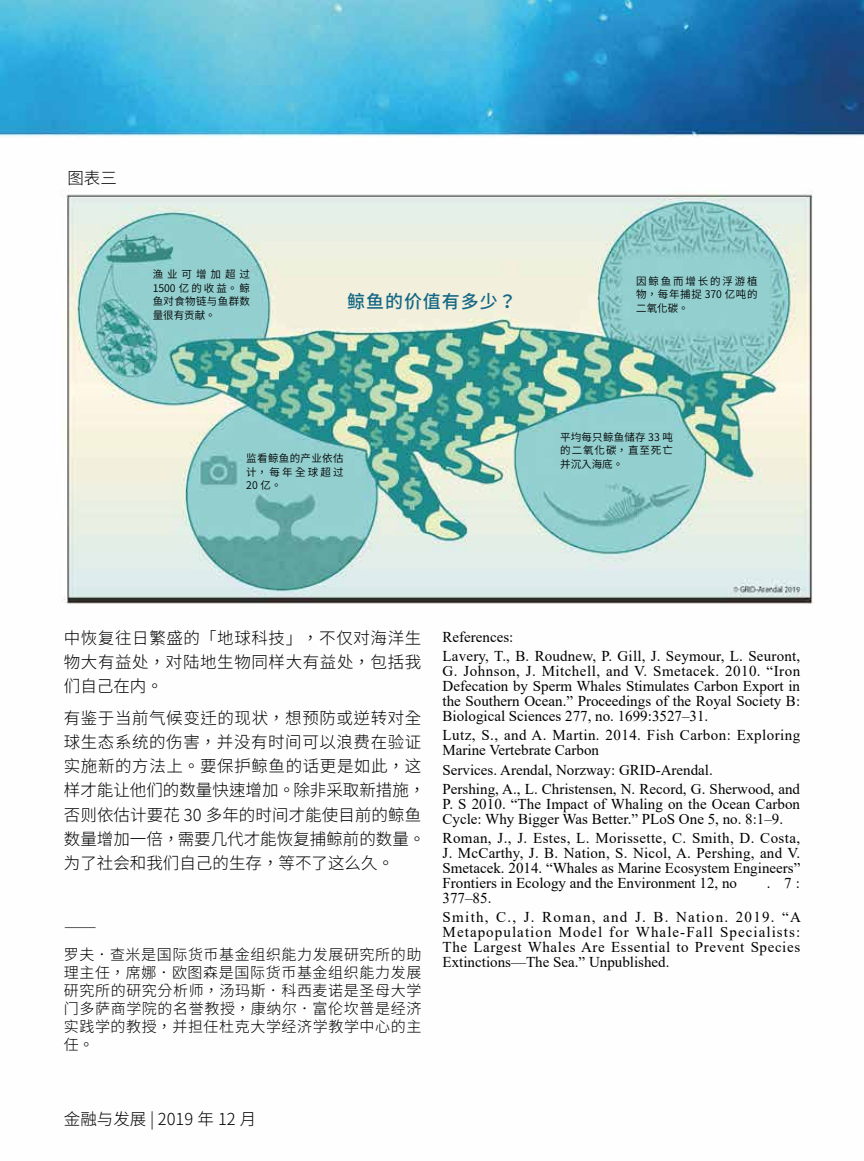
<style>
.page{position:relative;width:864px;height:1161px;background:#fff}
.page>*{position:absolute;margin:0;border:0;box-sizing:border-box;transform-origin:0 0}
.t1{font:500 18px "Noto Sans CJ Ktc";letter-spacing:.05em;color:#146885}
.t2{font:300 16.5px/24px "Noto Sans CJ Ktc";letter-spacing:.005em;color:#000;text-align:justify}
.t3{font:15px/15px "Times New Roman";color:#000}
.t4{font:300 15px/18px "Noto Sans CJ Ktc";letter-spacing:.04em;color:#000;text-align:justify}
.t5{font:15px/15px "Times New Roman";letter-spacing:.03em;color:#000}
.t6{font:15px/19.2px "Times New Roman";letter-spacing:.085em;color:#000}
.t7{font:600 10.5px/13.5px "Noto Sans CJ Ktc";letter-spacing:.035em;color:#000;text-align:justify}
</style>
<div class="page">
<img style="left:0;top:0;width:863px;height:604px">
<p class="t2" style="left:67px;top:166px;width:51px">图表三</p>
<p class="t7" style="left:153px;top:268px;width:99px">渔业可增加超过1500亿的收益。鲸鱼对食物链与鱼群数量很有贡献。</p>
<p class="t1" style="left:347px;top:291px;width:171px">鲸鱼的价值有多少？</p>
<p class="t7" style="left:246px;top:452px;width:99px">监看鲸鱼的产业依估计，每年全球超过20 亿。</p>
<p class="t7" style="left:636px;top:274px;width:123px">因鲸鱼而增长的浮游植物，每年捕捉 370 亿吨的二氧化碳。</p>
<p class="t7" style="left:560px;top:430px;width:114px">平均每只鲸鱼储存 33 吨的二氧化碳，直至死亡并沉入海底。</p>
<p class="t2" style="left:64px;top:626px;width:359px">中恢复往日繁盛的「地球科技」，不仅对海洋生物大有益处，对陆地生物同样大有益处，包括我们自己在内。</p>
<p class="t2" style="left:64px;top:707px;width:363px;text-align:left">有鉴于当前气候变迁的现状，想预防或逆转对全球生态系统的伤害，并没有时间可以浪费在验证实施新的方法上。要保护鲸鱼的话更是如此，这样才能让他们的数量快速增加。除非采取新措施，否则依估计要花 30 多年的时间才能使目前的鲸鱼数量增加一倍，需要几代才能恢复捕鲸前的数量。为了社会和我们自己的生存，等不了这么久。</p>
<p class="t2" style="left:64px;top:916px;width:34px">——</p>
<p class="t4" style="left:64px;top:946px;width:359px">罗夫．查米是国际货币基金组织能力发展研究所的助理主任，席娜．欧图森是国际货币基金组织能力发展研究所的研究分析师，汤玛斯．科西麦诺是圣母大学门多萨商学院的名誉教授，康纳尔．富伦坎普是经济实践学的教授，并担任杜克大学经济学教学中心的主任。</p>
<p class="t3" style="left:442px;top:627px;width:359px;line-height:19.2px">References:<br>Lavery, T., B. Roudnew, P. Gill, J. Seymour, L. Seuront,</p>
<p class="t3" style="left:442px;top:663px;width:359px;text-align:justify">G. Johnson, J. Mitchell, and V. Smetacek. 2010. “Iron Defecation by Sperm Whales Stimulates Carbon Export in the Southern Ocean.” Proceedings of the Royal Society B:<br>Biological Sciences 277, no. 1699:3527–31.</p>
<p class="t5" style="left:442px;top:727px;width:359px">Lutz, S., and A. Martin. 2014. Fish Carbon: Exploring<br>Marine Vertebrate Carbon</p>
<p class="t3" style="left:442px;top:759px;width:359px;line-height:19.2px">Services. Arendal, Norzway: GRID-Arendal.<br>Pershing, A., L. Christensen, N. Record, G. Sherwood, and</p>
<p class="t3" style="left:442px;top:796px;width:359px">P. S 2010. “The Impact of Whaling on the Ocean Carbon<br>Cycle: Why Bigger Was Better.” PLoS One 5, no. 8:1–9.</p>
<p class="t3" style="left:442px;top:830px;width:359px;text-align:justify">Roman, J., J. Estes, L. Morissette, C. Smith, D. Costa, J. McCarthy, J. B. Nation, S. Nicol, A. Pershing, and V.<br>Smetacek. 2014. “Whales as Marine Ecosystem Engineers” Frontiers in Ecology and the Environment 12, no</p>
<p class="t3" style="left:766px;top:875px;width:35px">. 7:</p>
<p class="t6" style="left:442px;top:888px;width:360px">377–85.<br>Smith, C., J. Roman, and J. B. Nation. 2019. “A</p>
<p class="t3" style="left:442px;top:924px;width:359px;text-align:justify">Metapopulation Model for Whale-Fall Specialists:<br>The Largest Whales Are Essential to Prevent Species Extinctions—The Sea.” Unpublished.</p>
<p class="t2" style="left:64px;top:1107px;width:194px">金融与发展 | 2019 年 12 月</p>
</div>
